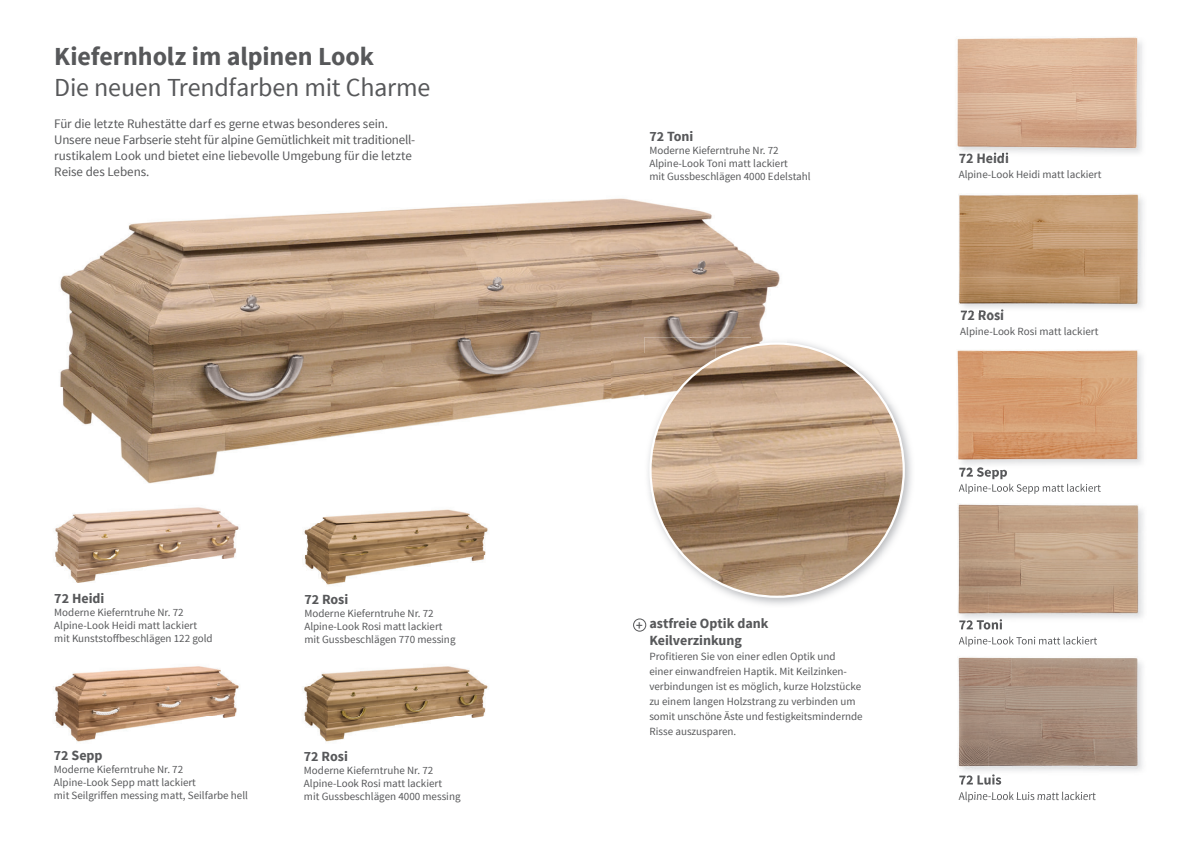
<style>
.page{position:relative;width:1191px;height:842px;background:#fff}
.page>*{position:absolute;margin:0;border:0;box-sizing:border-box;transform-origin:0 0}
.t1{font:26px "Source Sans Pro";letter-spacing:-.01em;color:#57585a}
.t2{font:700 26px "Source Sans Pro";letter-spacing:-.005em;color:#57585a}
.t3{font:700 14px/16.8px "Source Sans Pro";color:#57585a}
.t4{font:italic 600 13.8px "Source Sans Pro";color:#57585a}
.t5{font:13px/16px "Source Sans Pro";letter-spacing:-.01em;color:#57585a}
.t6{font:11px/13px "Source Sans Pro";color:#57585a}
</style>
<div class="page">
<img style="left:60px;top:198px;width:691px;height:86px">
<img style="left:751px;top:258px;width:29px;height:79px">
<img style="left:60px;top:284px;width:551px;height:104px">
<img style="left:611px;top:284px;width:140px;height:69px">
<img style="left:611px;top:353px;width:33px;height:46px">
<img style="left:62px;top:388px;width:269px;height:96px">
<img style="left:331px;top:388px;width:140px;height:49px">
<img style="left:471px;top:388px;width:140px;height:30px">
<img style="left:55px;top:507px;width:184px;height:76px">
<img style="left:291px;top:470px;width:197px;height:115px">
<img style="left:55px;top:666px;width:184px;height:76px">
<img style="left:303px;top:666px;width:185px;height:77px">
<img style="left:872px;top:379px;width:21px;height:26px">
<img style="left:881px;top:405px;width:31px;height:152px">
<img style="left:677px;top:554px;width:5px;height:7px">
<img style="left:644px;top:337px;width:71px;height:59px">
<img style="left:715px;top:337px;width:71px;height:7px">
<img style="left:648px;top:450px;width:2px;height:42px">
<svg style="left:650px;top:344px;width:253px;height:253px"></svg>
<img style="left:682px;top:344px;width:190px;height:253px">
<img style="left:650px;top:386px;width:32px;height:168px">
<img style="left:872px;top:460px;width:31px;height:94px">
<img style="left:959px;top:153px;width:49px;height:4px">
<img style="left:956px;top:37px;width:185px;height:114px">
<img style="left:960px;top:309px;width:43px;height:3px">
<img style="left:958px;top:194px;width:186px;height:111px">
<img style="left:959px;top:467px;width:24px;height:1px">
<img style="left:958px;top:378px;width:29px;height:87px">
<img style="left:957px;top:350px;width:186px;height:28px">
<img style="left:987px;top:378px;width:156px;height:87px">
<img style="left:958px;top:644px;width:139px;height:3px">
<img style="left:959px;top:775px;width:42px;height:10px">
<img style="left:959px;top:792px;width:136px;height:5px">
<img style="left:958px;top:657px;width:185px;height:118px">
<img style="left:959px;top:622px;width:43px;height:3px">
<img style="left:961px;top:472px;width:46px;height:7px">
<img style="left:958px;top:484px;width:142px;height:10px">
<img style="left:961px;top:625px;width:41px;height:4px">
<img style="left:959px;top:636px;width:138px;height:8px">
<img style="left:958px;top:503px;width:186px;height:116px">
<img style="left:959px;top:619px;width:43px;height:3px">
<div style="left:633px;top:618px;width:13px;height:14px;border:1px solid #57585a;border-radius:50%"></div>
<h1 class="t2" style="left:54px;top:39px;width:321px">Kiefernholz im alpinen Look</h1>
<h1 class="t1" style="left:54px;top:71px;width:377px">Die neuen Trendfarben mit Charme</h1>
<p class="t5" style="left:54px;top:116px;width:362px">Für die letzte Ruhestätte darf es gerne etwas besonderes sein.<br>Unsere neue Farbserie steht für alpine Gemütlichkeit mit traditionell&shy;rustikalem Look und bietet eine liebevolle Umgebung für die letzte Reise des Lebens.</p>
<p class="t3" style="left:54px;top:590px;width:52px">72 Heidi</p>
<p class="t6" style="left:54px;top:606px;width:160px">Moderne Kieferntruhe Nr. 72<br>Alpine-Look Heidi matt lackiert mit Kunststoffbeschlägen 122 gold</p>
<p class="t3" style="left:54px;top:747px;width:50px">72 Sepp</p>
<p class="t6" style="left:54px;top:763px;width:196px">Moderne Kieferntruhe Nr. 72<br>Alpine-Look Sepp matt lackiert<br>mit Seilgriffen messing matt, Seilfarbe hell</p>
<p class="t3" style="left:304px;top:591px;width:45px">72 Rosi</p>
<p class="t6" style="left:304px;top:607px;width:153px">Moderne Kieferntruhe Nr. 72<br>Alpine-Look Rosi matt lackiert mit Gussbeschlägen 770 messing</p>
<p class="t3" style="left:304px;top:748px;width:45px">72 Rosi</p>
<p class="t6" style="left:304px;top:764px;width:158px">Moderne Kieferntruhe Nr. 72<br>Alpine-Look Rosi matt lackiert<br>mit Gussbeschlägen 4000 messing</p>
<p class="t3" style="left:649px;top:129px;width:46px">72 Toni</p>
<p class="t6" style="left:649px;top:144px;width:163px">Moderne Kieferntruhe Nr. 72<br>Alpine-Look Toni matt lackiert<br>mit Gussbeschlägen 4000 Edelstahl</p>
<p class="t3" style="left:649px;top:616px;width:121px">astfreie Optik dank<br>Keilverzinkung</p>
<p class="t6" style="left:649px;top:649px;width:215px;line-height:15px">Profitieren Sie von einer edlen Optik und<br>einer einwandfreien Haptik. Mit Keilzinken&shy;verbindungen ist es möglich, kurze Holzstücke zu einem langen Holzstrang zu verbinden um somit unschöne Äste und festigkeitsmindernde Risse auszusparen.</p>
<p class="t4" style="left:636px;top:616px;width:8px">+</p>
<p class="t3" style="left:958px;top:150px;width:52px">72 Heidi</p>
<p class="t6" style="left:958px;top:168px;width:144px">Alpine-Look Heidi matt lackiert</p>
<p class="t3" style="left:960px;top:307px;width:45px">72 Rosi</p>
<p class="t6" style="left:960px;top:325px;width:140px">Alpine-Look Rosi matt lackiert</p>
<p class="t3" style="left:958px;top:464px;width:50px">72 Sepp</p>
<p class="t6" style="left:958px;top:789px;width:139px">Alpine-Look Luis matt lackiert</p>
</div>
